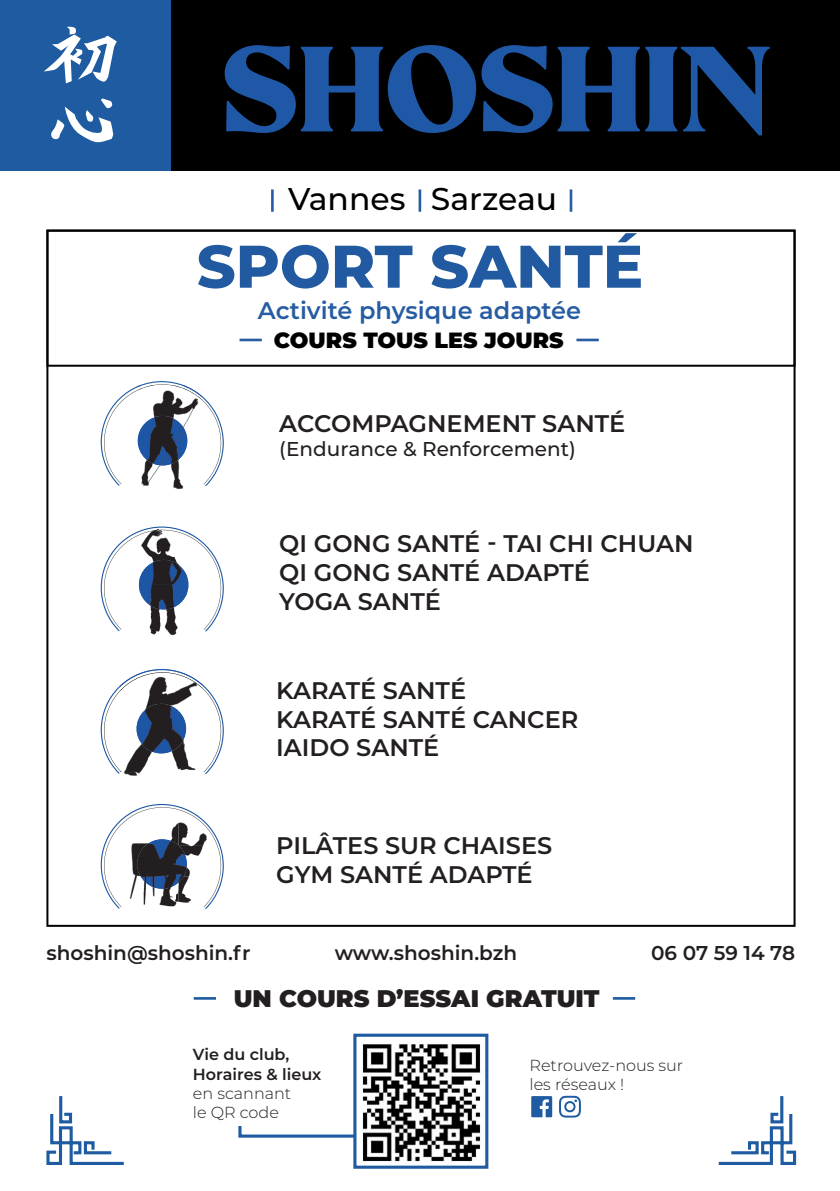
<style>
.page{position:relative;width:840px;height:1191px;background:#fff}
.page>*{position:absolute;margin:0;border:0;box-sizing:border-box;transform-origin:0 0}
.t1{font:800 60px "Montserrat";color:#215aa0}
.t2{font:500 31.4px "Montserrat";color:#000}
.t3{font:600 24px/28.8px "Montserrat";color:#231f20}
.t4{font:600 24px "Montserrat";color:#265ca1}
.t5{font:900 24px "Montserrat";color:#231f20}
.t6{font:900 22px "Montserrat";color:#000}
.t7{font:600 20px "Montserrat";color:#231f20}
.t8{font:500 20px "Montserrat";color:#231f20}
.t9{font:300 16px/19.2px "Montserrat";color:#231f20}
.t10{font:600 16px/19.2px "Montserrat";color:#231f20}
</style>
<div class="page">
<div style="left:46px;top:230px;width:749px;height:137px;border:2px solid #000"></div>
<svg style="left:559px;top:1095px;width:21px;height:22px"></svg>
<svg style="left:531px;top:1096px;width:21px;height:21px"></svg>
<hr style="left:271px;top:189px;width:2px;height:23px;background:#265ca1">
<hr style="left:194px;top:997px;width:22px;height:2px;background:#1e5ba1">
<hr style="left:239px;top:339px;width:23px;height:2px;background:#265ca1">
<hr style="left:612px;top:997px;width:22px;height:2px;background:#1e5ba1">
<hr style="left:576px;top:339px;width:22px;height:2px;background:#265ca1">
<hr style="left:418px;top:189px;width:3px;height:23px;background:#265ca1">
<hr style="left:569px;top:189px;width:3px;height:23px;background:#265ca1">
<svg style="left:238px;top:1126px;width:115px;height:12px"></svg>
<svg style="left:718px;top:1096px;width:79px;height:69px"></svg>
<svg style="left:46px;top:1096px;width:78px;height:69px"></svg>
<div style="left:41px;top:0;width:798px;height:171px;background:#000001"></div>
<div style="left:0;top:0;width:171px;height:171px;background:#1e5ba1"></div>
<svg style="left:44px;top:26px;width:73px;height:57px"></svg>
<svg style="left:51px;top:98px;width:62px;height:45px"></svg>
<svg style="left:224px;top:45px;width:545px;height:90px"></svg>
<svg style="left:101px;top:381px;width:123px;height:105px"></svg>
<img style="left:136px;top:400px;width:66px;height:89px">
<img style="left:138px;top:416px;width:49px;height:49px;border-radius:25px">
<img style="left:136px;top:397px;width:66px;height:3px">
<img style="left:136px;top:385px;width:66px;height:12px">
<img style="left:150px;top:631px;width:10px;height:4px">
<img style="left:167px;top:631px;width:10px;height:5px">
<svg style="left:101px;top:526px;width:123px;height:105px"></svg>
<svg style="left:100px;top:684px;width:124px;height:90px"></svg>
<img style="left:120px;top:669px;width:83px;height:18px">
<img style="left:136px;top:704px;width:50px;height:49px;border-radius:25px">
<svg style="left:101px;top:804px;width:123px;height:105px"></svg>
<img style="left:362px;top:1043px;width:119px;height:119px">
<div style="left:353px;top:1033px;width:135px;height:135px;border:3px solid #1e5ba1"></div>
<h2 class="t2" style="left:288px;top:177px;width:270px">Vannes Sarzeau</h2>
<h1 class="t1" style="left:197px;top:222px;width:447px">SPORT SANTÉ</h1>
<p class="t4" style="left:258px;top:294px;width:325px">Activité physique adaptée</p>
<p class="t6" style="left:274px;top:324px;width:291px">COURS TOUS LES JOURS</p>
<p class="t3" style="left:279px;top:408px;width:347px">ACCOMPAGNEMENT SANTÉ</p>
<p class="t8" style="left:279px;top:435px;width:298px">(Endurance &amp; Renforcement)</p>
<p class="t3" style="left:279px;top:528px;width:415px">QI GONG SANTÉ - TAI CHI CHUAN<br>QI GONG SANTÉ ADAPTÉ<br>YOGA SANTÉ</p>
<p class="t3" style="left:276px;top:675px;width:303px">KARATÉ SANTÉ<br>KARATÉ SANTÉ CANCER<br>IAIDO SANTÉ</p>
<p class="t3" style="left:276px;top:830px;width:277px">PILÂTES SUR CHAISES<br>GYM SANTÉ ADAPTÉ</p>
<p class="t7" style="left:46px;top:938px;width:205px">shoshin@shoshin.fr</p>
<p class="t7" style="left:334px;top:938px;width:184px">www.shoshin.bzh</p>
<p class="t7" style="left:650px;top:938px;width:145px">06 07 59 14 78</p>
<p class="t5" style="left:234px;top:980px;width:367px">UN COURS D’ESSAI GRATUIT</p>
<p class="t10" style="left:193px;top:1044px;width:130px">Vie du club,<br>Horaires &amp; lieux</p>
<p class="t9" style="left:193px;top:1083px;width:100px">en scannant le QR code</p>
<p class="t9" style="left:529px;top:1055px;width:155px">Retrouvez-nous sur les réseaux !</p>
</div>
